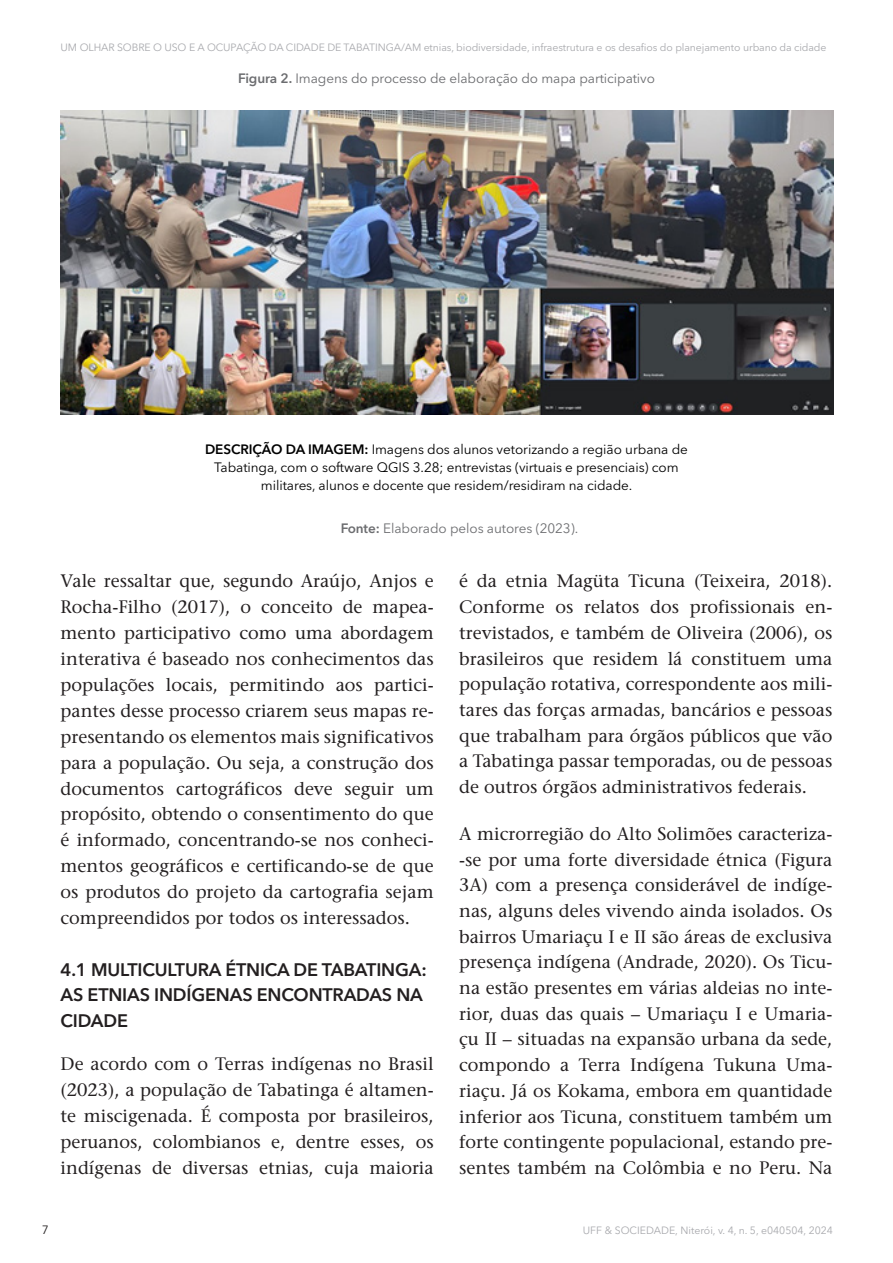
<style>
.page{position:relative;width:893px;height:1263px;background:#fff}
.page>*{position:absolute;margin:0;border:0;box-sizing:border-box;transform-origin:0 0}
.t1{font:18px/25.7px "Stone Serif";color:#231f20;text-align:justify}
.t2{font:600 18px/26px "Avenir Next LT Pro";letter-spacing:-.01em;color:#231f20}
.t3{font:13.5px/18px "Avenir Next LT Pro";letter-spacing:-.005em;color:#000;text-align:center}
.t4{font:13.5px "Avenir Next LT Pro";letter-spacing:-.005em;color:#6c6d70}
.t5{font:12px "Avenir Next LT Pro";color:#231f20}
.t6{font:10.5px "Avenir Next LT Pro";letter-spacing:-.01em;color:#a8a9ad}
.s1{font-weight:600}
</style>
<div class="page">
<img style="left:61px;top:110px;width:772px;height:304px">
<p class="t6" style="left:61px;top:41px;width:767px">UM OLHAR SOBRE O USO E A OCUPAÇÃO DA CIDADE DE TABATINGA/AM etnias, biodiversidade, infraestrutura e os desafios do planejamento urbano da cidade</p>
<p class="t4" style="left:238px;top:70px;width:418px"><span class="s1">Figura 2.</span> Imagens do processo de elaboração do mapa participativo</p>
<p class="t3" style="left:205px;top:440px;width:484px"><span class="s1">DESCRIÇÃO DA IMAGEM:</span> Imagens dos alunos vetorizando a região urbana de<br>Tabatinga, com o software QGIS 3.28; entrevistas (virtuais e presenciais) com militares, alunos e docente que residem/residiram na cidade.</p>
<p class="t4" style="left:341px;top:520px;width:239px"><span class="s1">Fonte:</span> Elaborado pelos autores (2023).</p>
<p class="t1" style="left:61px;top:568px;width:375px">Vale ressaltar que, segundo Araújo, Anjos e Rocha-Filho (2017), o conceito de mapea&shy;mento participativo como uma abordagem interativa é baseado nos conhecimentos das populações locais, permitindo aos partici&shy;pantes desse processo criarem seus mapas re&shy;presentando os elementos mais significativos para a população. Ou seja, a construção dos documentos cartográficos deve seguir um propósito, obtendo o consentimento do que é informado, concentrando-se nos conheci&shy;mentos geográficos e certificando-se de que os produtos do projeto da cartografia sejam compreendidos por todos os interessados.</p>
<p class="t2" style="left:61px;top:956px;width:368px">4.1 MULTICULTURA ÉTNICA DE TABATINGA:<br>AS ETNIAS INDÍGENAS ENCONTRADAS NA<br>CIDADE</p>
<p class="t1" style="left:61px;top:1051px;width:375px">De acordo com o Terras indígenas no Brasil (2023), a população de Tabatinga é altamen&shy;te miscigenada. É composta por brasileiros, peruanos, colombianos e, dentre esses, os indígenas de diversas etnias, cuja maioria</p>
<p class="t1" style="left:459px;top:568px;width:375px">é da etnia Magüta Ticuna (Teixeira, 2018).<br>Conforme os relatos dos profissionais en&shy;trevistados, e também de Oliveira (2006), os brasileiros que residem lá constituem uma população rotativa, correspondente aos mili&shy;tares das forças armadas, bancários e pessoas que trabalham para órgãos públicos que vão a Tabatinga passar temporadas, ou de pessoas de outros órgãos administrativos federais.</p>
<p class="t1" style="left:459px;top:821px;width:375px">A microrregião do Alto Solimões caracteriza--se por uma forte diversidade étnica (Figura 3A) com a presença considerável de indíge&shy;nas, alguns deles vivendo ainda isolados. Os bairros Umariaçu I e II são áreas de exclusiva presença indígena (Andrade, 2020). Os Ticu&shy;na estão presentes em várias aldeias no inte&shy;rior, duas das quais – Umariaçu I e Umaria&shy;çu II – situadas na expansão urbana da sede, compondo a Terra Indígena Tukuna Uma&shy;riaçu. Já os Kokama, embora em quantidade inferior aos Ticuna, constituem também um forte contingente populacional, estando pre&shy;sentes também na Colômbia e no Peru. Na</p>
<p class="t5" style="left:42px;top:1222px;width:8px">7</p>
<p class="t6" style="left:583px;top:1224px;width:252px">UFF &amp; SOCIEDADE, Niterói, v. 4, n. 5, e040504, 2024</p>
</div>
